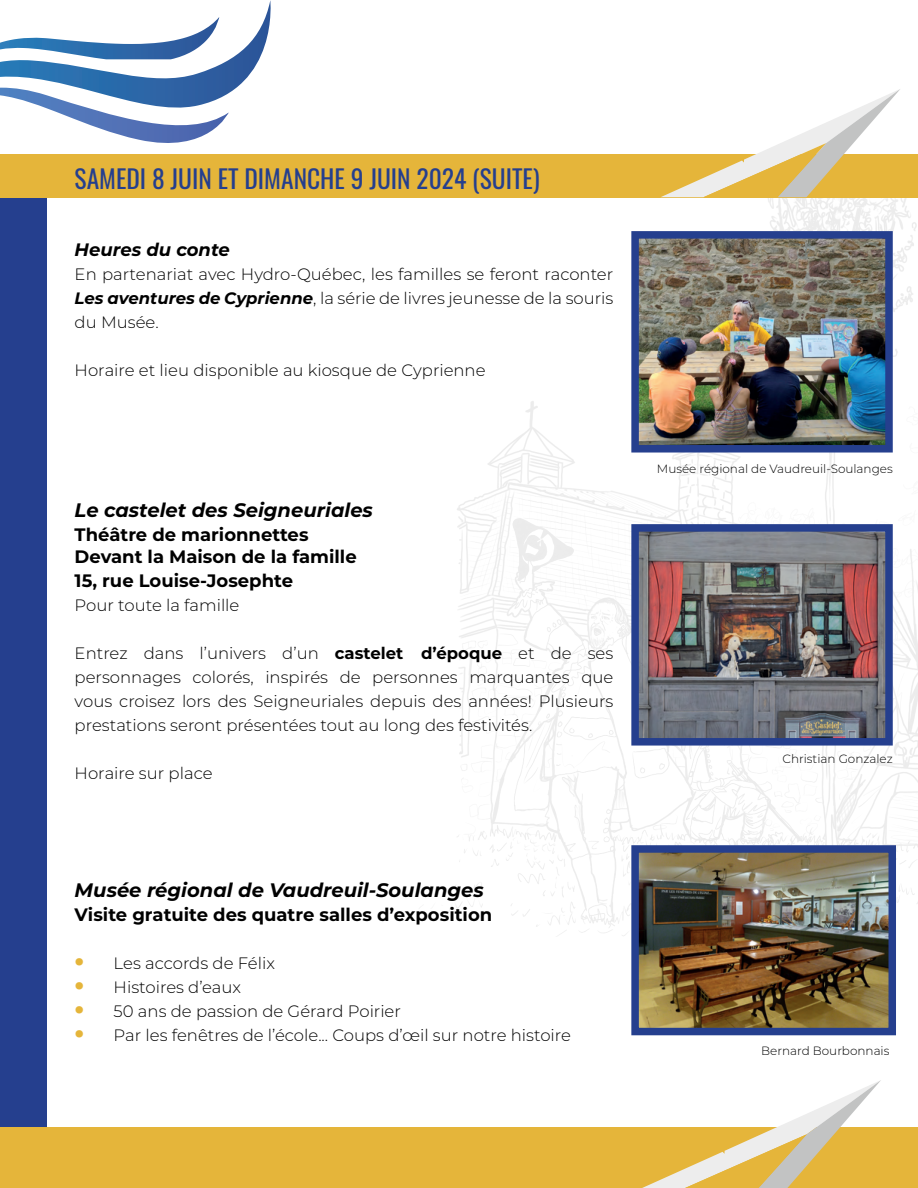
<style>
.page{position:relative;width:918px;height:1188px;background:#fff}
.page>*{position:absolute;margin:0;border:0;box-sizing:border-box;transform-origin:0 0}
.t1{font:25.5px "Oswald";color:#253f8e}
.t2{font:italic 700 19.5px "Montserrat";color:#000}
.t3{font:700 18px/21.6px "Montserrat";color:#000}
.t4{font:italic 700 18px "Montserrat";color:#000}
.t5{font:300 16.5px/24px "Montserrat";color:#000;text-align:justify}
.t6{font:300 12px "Montserrat";color:#000}
.s1{font-weight:700;font-style:italic}
.s2{font-weight:700}
.s3{font-weight:800;font-size:25.5px;color:#e5b53a}
</style>
<div class="page">
<img style="left:371px;top:197px;width:547px;height:739px">
<div style="left:0;top:169px;width:46px;height:1019px;background:#253f8e"></div>
<div style="left:1px;top:1128px;width:917px;height:60px;background:#e5b53a"></div>
<svg style="left:641px;top:1080px;width:240px;height:108px"></svg>
<div style="left:1px;top:154px;width:917px;height:43px;background:#e5b53a"></div>
<svg style="left:661px;top:89px;width:239px;height:108px"></svg>
<svg style="left:0;top:0;width:271px;height:155px"></svg>
<img style="left:640px;top:240px;width:244px;height:204px">
<div style="left:631px;top:231px;width:262px;height:222px;border:8px solid #253f8e"></div>
<img style="left:640px;top:533px;width:244px;height:204px">
<div style="left:631px;top:524px;width:262px;height:222px;border:8px solid #253f8e"></div>
<img style="left:640px;top:854px;width:247px;height:172px">
<div style="left:631px;top:845px;width:265px;height:190px;border:8px solid #253f8e"></div>
<h1 class="t1" style="left:75px;top:155px;width:467px">SAMEDI 8 JUIN ET DIMANCHE 9 JUIN 2024 (SUITE)</h1>
<p class="t4" style="left:75px;top:236px;width:157px">Heures du conte</p>
<p class="t5" style="left:75px;top:261px;width:540px">En partenariat avec Hydro-Québec, les familles se feront raconter <span class="s1">Les aventures de Cyprienne</span>, la série de livres jeunesse de la souris du Musée.</p>
<p class="t5" style="left:75px;top:357px;width:412px">Horaire et lieu disponible au kiosque de Cyprienne</p>
<p class="t2" style="left:75px;top:496px;width:300px">Le castelet des Seigneuriales</p>
<p class="t3" style="left:75px;top:523px;width:284px">Théâtre de marionnettes<br>Devant la Maison de la famille</p>
<p class="t3" style="left:75px;top:569px;width:220px">15, rue Louise-Josephte</p>
<p class="t5" style="left:75px;top:593px;width:166px">Pour toute la famille</p>
<p class="t5" style="left:75px;top:641px;width:540px">Entrez dans l’univers d’un <span class="s2">castelet d’époque</span> et de ses personnages colorés, inspirés de personnes marquantes que vous croisez lors des Seigneuriales depuis des années! Plusieurs prestations seront présentées tout au long des festivités.</p>
<p class="t5" style="left:75px;top:761px;width:139px">Horaire sur place</p>
<p class="t2" style="left:75px;top:876px;width:411px">Musée régional de Vaudreuil-Soulanges</p>
<p class="t3" style="left:75px;top:903px;width:419px">Visite gratuite des quatre salles d’exposition</p>
<p class="t5" style="left:75px;top:951px;width:202px"><span class="s3">•</span> Les accords de Félix</p>
<p class="t5" style="left:75px;top:975px;width:168px"><span class="s3">•</span> Histoires d’eaux</p>
<p class="t5" style="left:75px;top:999px;width:328px"><span class="s3">•</span> 50 ans de passion de Gérard Poirier</p>
<p class="t5" style="left:75px;top:1023px;width:498px"><span class="s3">•</span> Par les fenêtres de l’école... Coups d’œil sur notre histoire</p>
<p class="t6" style="left:657px;top:460px;width:237px">Musée régional de Vaudreuil-Soulanges</p>
<p class="t6" style="left:782px;top:750px;width:112px">Christian Gonzalez</p>
<p class="t6" style="left:761px;top:1042px;width:130px">Bernard Bourbonnais</p>
</div>
